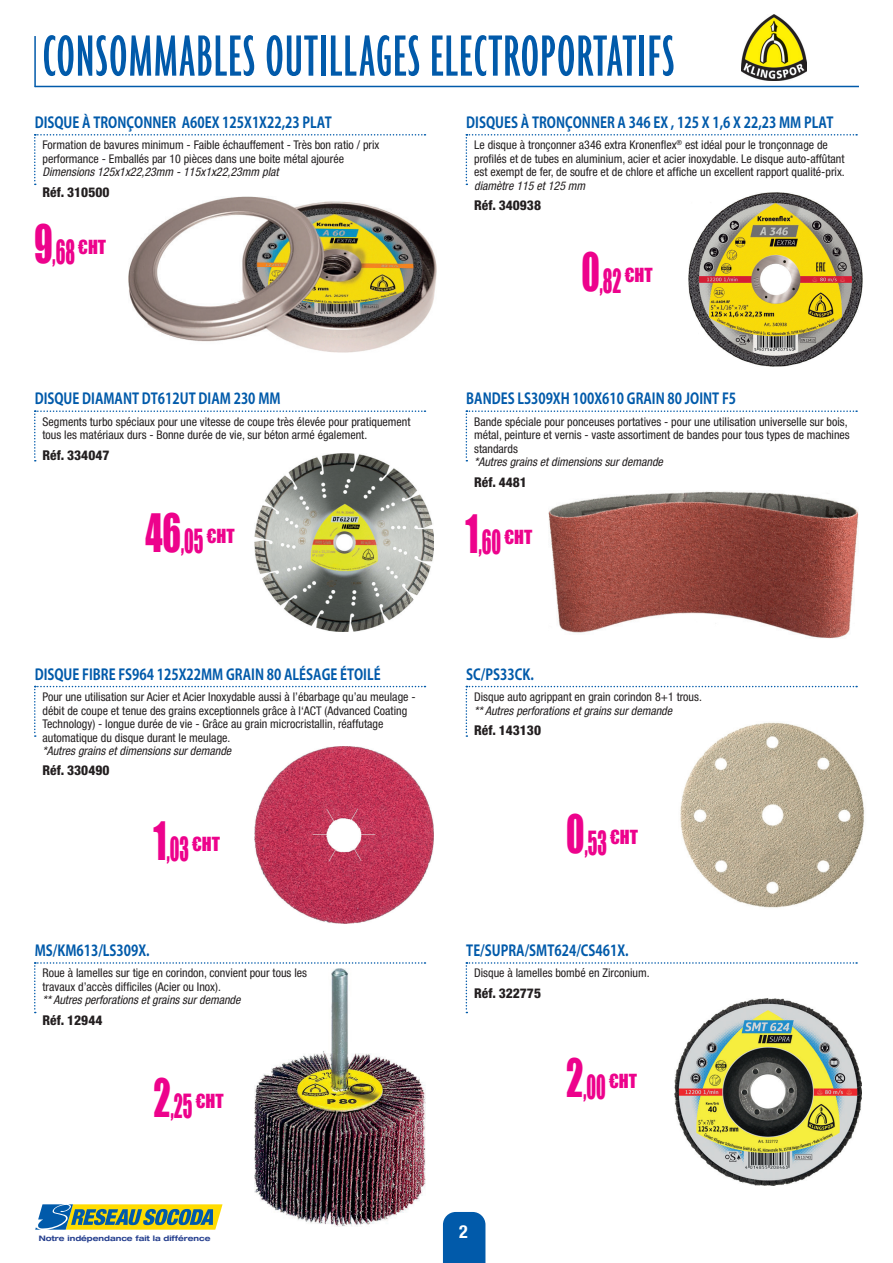
<style>
.page{position:relative;width:893px;height:1263px;background:#fff}
.page>*{position:absolute;margin:0;border:0;box-sizing:border-box;transform-origin:0 0}
.NOM_PAGE{font:500 ultra-condensed 63px "Agenda";letter-spacing:.02em;color:#015aaa}
.PRIX{font:30.6px "Impact";color:#ed028c;scale:.59 1}
.t1{font:700 condensed 18px "Helvetica Neue LT Std";color:#fff}
.TITRE_PRODUIT{font:700 15px "Koz Go Pr 6 N";color:#015aaa;scale:.85 1}
.REFERENCE{font:800 condensed 13.5px "Helvetica Neue";color:#231f20}
.DESCRIPTIF{font:condensed 12px/13.5px "Helvetica Neue LT Std";color:#231f20}
.DECLINAISON_GAMME{font:italic condensed 12px "Helvetica Neue LT Std";color:#231f20}
.t2{font:700 expanded 7.65px "Helvetica Neue LT Std";color:#253f8e}
.s1{font-size:48.6px}
</style>
<div class="page">
<div style="left:443px;top:1212px;width:42px;height:51px;background:#015aaa"></div>
<svg style="left:35px;top:1204px;width:188px;height:26px;background:#8fa662"></svg>
<hr style="left:35px;top:86px;width:824px;height:1px;background:#015aaa">
<hr style="left:34px;top:36px;width:2px;height:51px;background:#015aaa">
<img style="left:129px;top:197px;width:307px;height:156px">
<img style="left:689px;top:193px;width:173px;height:173px">
<img style="left:255px;top:461px;width:178px;height:170px">
<img style="left:549px;top:491px;width:309px;height:148px">
<img style="left:255px;top:746px;width:178px;height:178px">
<img style="left:680px;top:737px;width:185px;height:171px">
<img style="left:255px;top:1013px;width:170px;height:213px">
<img style="left:675px;top:1013px;width:186px;height:172px">
<img style="left:741px;top:14px;width:66px;height:66px">
<svg style="left:34px;top:134px;width:391px;height:51px"></svg>
<svg style="left:466px;top:134px;width:391px;height:51px"></svg>
<svg style="left:34px;top:410px;width:391px;height:51px"></svg>
<svg style="left:466px;top:410px;width:391px;height:51px"></svg>
<svg style="left:34px;top:686px;width:391px;height:51px"></svg>
<svg style="left:466px;top:686px;width:391px;height:51px"></svg>
<svg style="left:34px;top:962px;width:391px;height:51px"></svg>
<svg style="left:466px;top:962px;width:391px;height:51px"></svg>
<p class="NOM_PAGE" style="left:43px;top:23px;width:633px">CONSOMMABLES OUTILLAGES ELECTROPORTATIFS</p>
<p class="TITRE_PRODUIT" style="left:35px;top:114px;width:351px">DISQUE À TRONÇONNER A60EX 125X1X22,23 PLAT</p>
<p class="DESCRIPTIF" style="left:43px;top:138px;width:338px">Formation de bavures minimum - Faible échauffement - Très bon ratio / prix performance - Emballés par 10 pièces dans une boite métal ajourée</p>
<p class="DECLINAISON_GAMME" style="left:43px;top:165px;width:238px">Dimensions 125x1x22,23mm - 115x1x22,23mm plat</p>
<p class="REFERENCE" style="left:43px;top:184px;width:68px">Réf. 310500</p>
<p class="PRIX" style="left:34px;top:229px;width:124px"><span class="s1">9</span>,68 <sup>€HT</sup></p>
<p class="TITRE_PRODUIT" style="left:35px;top:390px;width:291px">DISQUE DIAMANT DT612UT DIAM 230 MM</p>
<p class="DESCRIPTIF" style="left:43px;top:415px;width:370px">Segments turbo spéciaux pour une vitesse de coupe très élevée pour pratiquement tous les matériaux durs - Bonne durée de vie, sur béton armé également.</p>
<p class="REFERENCE" style="left:43px;top:446px;width:68px">Réf. 334047</p>
<p class="PRIX" style="left:145px;top:517px;width:153px"><span class="s1">46</span>,05 <sup>€HT</sup></p>
<p class="TITRE_PRODUIT" style="left:35px;top:666px;width:409px">DISQUE FIBRE FS964 125X22MM GRAIN 80 ALÉSAGE ÉTOILÉ</p>
<p class="DESCRIPTIF" style="left:43px;top:690px;width:375px">Pour une utilisation sur Acier et Acier Inoxydable aussi à l’ébarbage qu’au meulage - débit de coupe et tenue des grains exceptionnels grâce à l‘ACT (Advanced Coating Technology) - longue durée de vie - Grâce au grain microcristallin, réaffutage automatique du disque durant le meulage.</p>
<p class="DECLINAISON_GAMME" style="left:43px;top:744px;width:190px">*Autres grains et dimensions sur demande</p>
<p class="REFERENCE" style="left:43px;top:762px;width:68px">Réf. 330490</p>
<p class="TITRE_PRODUIT" style="left:466px;top:114px;width:434px">DISQUES À TRONÇONNER A 346 EX , 125 X 1,6 X 22,23 MM PLAT</p>
<p class="DESCRIPTIF" style="left:474px;top:138px;width:372px">Le disque à tronçonner a346 extra Kronenflex<sup>®</sup> est idéal pour le tronçonnage de profilés et de tubes en aluminium, acier et acier inoxydable. Le disque auto-affûtant est exempt de fer, de soufre et de chlore et affiche un excellent rapport qualité-prix.</p>
<p class="DECLINAISON_GAMME" style="left:474px;top:179px;width:113px">diamètre 115 et 125 mm</p>
<p class="REFERENCE" style="left:474px;top:197px;width:68px">Réf. 340938</p>
<p class="PRIX" style="left:581px;top:257px;width:122px"><span class="s1">0</span>,82 <sup>€HT</sup></p>
<p class="TITRE_PRODUIT" style="left:466px;top:390px;width:319px">BANDES LS309XH 100X610 GRAIN 80 JOINT F5</p>
<p class="DESCRIPTIF" style="left:474px;top:415px;width:377px">Bande spéciale pour ponceuses portatives - pour une utilisation universelle sur bois, métal, peinture et vernis - vaste assortiment de bandes pour tous types de machines standards</p>
<p class="DECLINAISON_GAMME" style="left:474px;top:455px;width:190px">*Autres grains et dimensions sur demande</p>
<p class="REFERENCE" style="left:474px;top:473px;width:54px">Réf. 4481</p>
<p class="PRIX" style="left:466px;top:518px;width:114px"><span class="s1">1</span>,60 <sup>€HT</sup></p>
<p class="TITRE_PRODUIT" style="left:466px;top:666px;width:81px">SC/PS33CK.</p>
<p class="DESCRIPTIF" style="left:474px;top:690px;width:229px">Disque auto agrippant en grain corindon 8+1 trous.</p>
<p class="DECLINAISON_GAMME" style="left:474px;top:703px;width:199px">** Autres perforations et grains sur demande</p>
<p class="REFERENCE" style="left:474px;top:722px;width:68px">Réf. 143130</p>
<p class="PRIX" style="left:154px;top:825px;width:114px"><span class="s1">1</span>,03 <sup>€HT</sup></p>
<p class="PRIX" style="left:566px;top:819px;width:123px"><span class="s1">0</span>,53 <sup>€HT</sup></p>
<p class="TITRE_PRODUIT" style="left:35px;top:942px;width:137px">MS/KM613/LS309X.</p>
<p class="DESCRIPTIF" style="left:43px;top:966px;width:266px">Roue à lamelles sur tige en corindon, convient pour tous les travaux d’accès difficiles (Acier ou Inox).</p>
<p class="DECLINAISON_GAMME" style="left:43px;top:993px;width:199px">** Autres perforations et grains sur demande</p>
<p class="REFERENCE" style="left:43px;top:1012px;width:61px">Réf. 12944</p>
<p class="PRIX" style="left:154px;top:1083px;width:120px"><span class="s1">2</span>,25 <sup>€HT</sup></p>
<p class="t2" style="left:39px;top:1233px;width:173px">Notre indépendance fait la différence</p>
<p class="TITRE_PRODUIT" style="left:466px;top:942px;width:193px">TE/SUPRA/SMT624/CS461X.</p>
<p class="DESCRIPTIF" style="left:474px;top:966px;width:177px">Disque à lamelles bombé en Zirconium.</p>
<p class="REFERENCE" style="left:474px;top:985px;width:68px">Réf. 322775</p>
<h3 class="t1" style="left:459px;top:1220px;width:10px">2</h3>
<p class="PRIX" style="left:566px;top:1063px;width:121px"><span class="s1">2</span>,00 <sup>€HT</sup></p>
</div>
